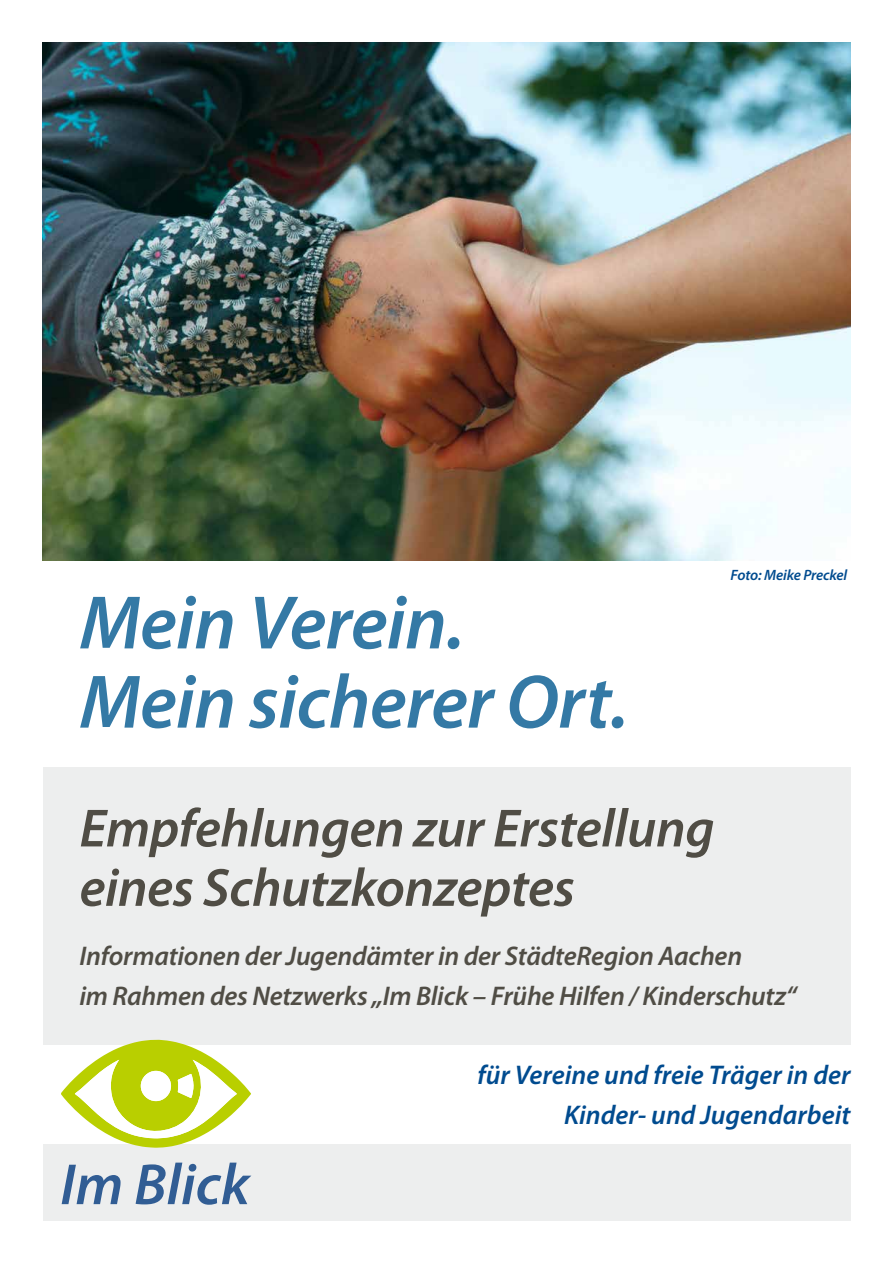
<style>
.page{position:relative;width:893px;height:1263px;background:#fff}
.page>*{position:absolute;margin:0;border:0;box-sizing:border-box;transform-origin:0 0}
.Zwischenüberschriften{font:italic 600 76.5px "Myriad Pro";letter-spacing:-.01em;color:#3479a5}
.t1{font:italic 600 58.5px "Myriad Pro";color:#315d94}
.Zwischenüberschriften-2{font:italic 600 54.15px "Myriad Pro";letter-spacing:-.01em;color:#504d45}
.Zwischenüberschriften-3{font:italic 600 27px "Myriad Pro";letter-spacing:-.01em;color:#504d45}
.t2{font:italic 600 27px/39.6px "Myriad Pro";color:#004b8f;text-align:right}
.Zwischenüberschriften-4{font:italic 600 15px "Myriad Pro";letter-spacing:-.01em;color:#004b8f}
</style>
<div class="page">
<div style="left:43px;top:767px;width:807px;height:277px;background:#edeeee"></div>
<div style="left:43px;top:1144px;width:807px;height:76px;background:#edeeee"></div>
<img style="left:43px;top:43px;width:807px;height:518px">
<svg style="left:61px;top:1040px;width:190px;height:108px"></svg>
<p class="Zwischenüberschriften" style="left:80px;top:574px;width:386px">Mein Verein.</p>
<p class="Zwischenüberschriften" style="left:80px;top:653px;width:550px">Mein sicherer Ort.</p>
<p class="Zwischenüberschriften-4" style="left:731px;top:566px;width:118px">Foto: Meike Preckel</p>
<p class="Zwischenüberschriften-2" style="left:80px;top:794px;width:637px">Empfehlungen zur Erstellung</p>
<p class="Zwischenüberschriften-2" style="left:80px;top:853px;width:497px">eines Schutzkonzeptes</p>
<p class="Zwischenüberschriften-3" style="left:80px;top:939px;width:664px">Informationen der Jugendämter in der StädteRegion Aachen</p>
<p class="Zwischenüberschriften-3" style="left:80px;top:978px;width:719px">im Rahmen des Netzwerks „Im Blick – Frühe Hilfen / Kinderschutz“</p>
<p class="t1" style="left:60px;top:1152px;width:191px">Im Blick</p>
<p class="t2" style="left:477px;top:1054px;width:375px">für Vereine und freie Träger in der<br>Kinder- und Jugendarbeit</p>
</div>
